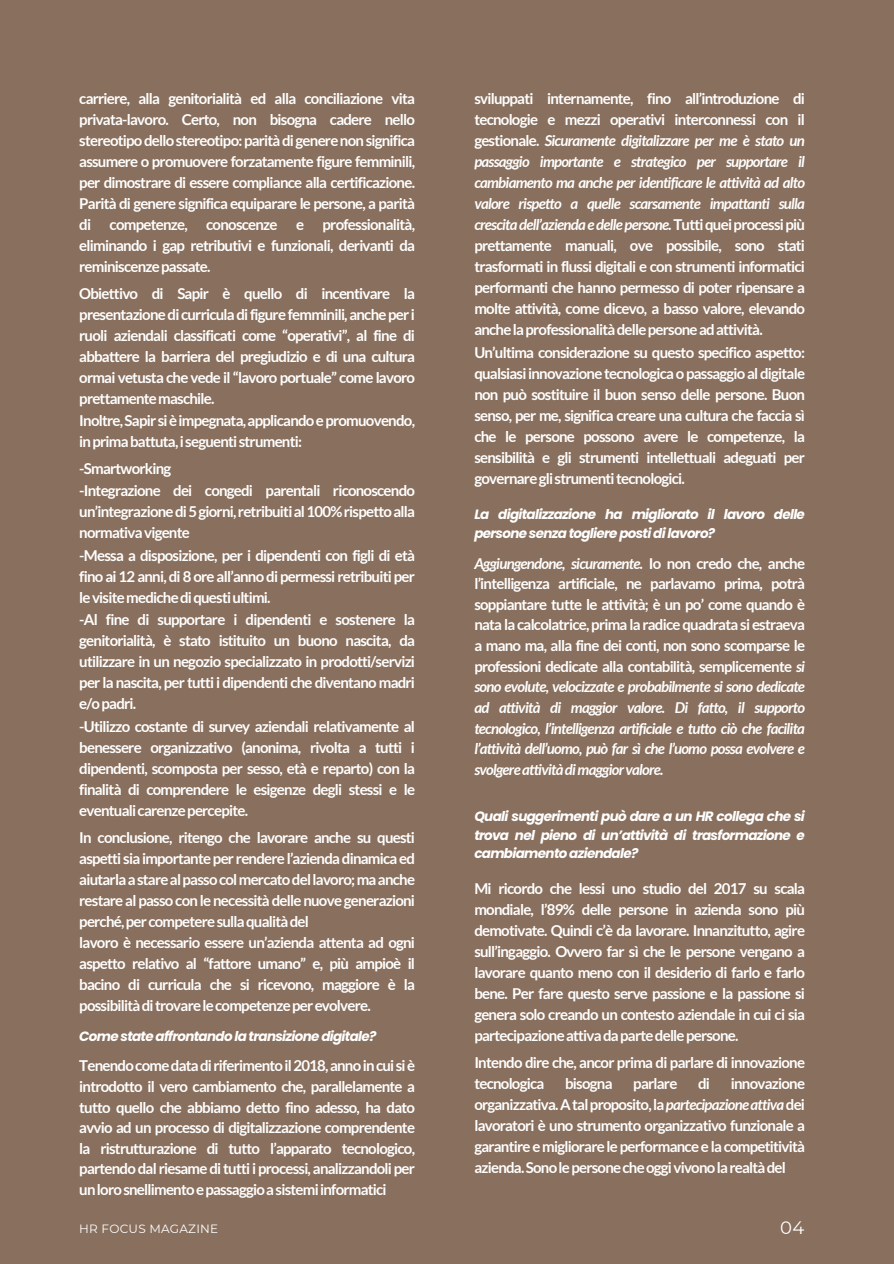
<style>
.page{position:relative;width:894px;height:1264px;background:#fff}
.page>*{position:absolute;margin:0;border:0;box-sizing:border-box;transform-origin:0 0}
.t1{font:18px "Montserrat";color:#fff}
.t2{font:700 15px/21px "Lato";letter-spacing:-.05em;color:#fff;text-align:justify}
.t3{font:italic 700 15px/20.7px "Lato";letter-spacing:-.05em;color:#fff;text-align:justify}
.t4{font:italic 700 13.5px/18.8px "Poppins";letter-spacing:-.05em;color:#fff}
.t5{font:12px "Montserrat";letter-spacing:.02em;color:#fff}
.s1{font-style:italic}
.s2{font-style:normal}
</style>
<div class="page">
<div style="left:0;top:0;width:893px;height:1263px;background:#896f5d"></div>
<p class="t2" style="left:79px;top:88px;width:337px">carriere, alla genitorialità ed alla conciliazione vita privata-lavoro. Certo, non bisogna cadere nello stereotipo dello stereotipo: parità di genere non significa assumere o promuovere forzatamente figure femminili, per dimostrare di essere compliance alla certificazione.<br>Parità di genere significa equiparare le persone, a parità di competenze, conoscenze e professionalità, eliminando i gap retributivi e funzionali, derivanti da reminiscenze passate.</p>
<p class="t2" style="left:79px;top:283px;width:337px;text-align:left">Obiettivo di Sapir è quello di incentivare la presentazione di curricula di figure femminili, anche per i ruoli aziendali classificati come “operativi”, al fine di abbattere la barriera del pregiudizio e di una cultura ormai vetusta che vede il “lavoro portuale” come lavoro prettamente maschile.<br>Inoltre, Sapir si è impegnata, applicando e promuovendo, in prima battuta, i seguenti strumenti:</p>
<p class="t2" style="left:79px;top:457px;width:337px;line-height:22.5px">-Smartworking<br>-Integrazione dei congedi parentali riconoscendo</p>
<p class="t2" style="left:79px;top:501px;width:337px">un’integrazione di 5 giorni, retribuiti al 100% rispetto alla normativa vigente</p>
<p class="t2" style="left:79px;top:544px;width:337px">-Messa a disposizione, per i dipendenti con figli di età fino ai 12 anni, di 8 ore all’anno di permessi retribuiti per le visite mediche di questi ultimi.</p>
<p class="t2" style="left:79px;top:609px;width:337px">-Al fine di supportare i dipendenti e sostenere la genitorialità, è stato istituito un buono nascita, da utilizzare in un negozio specializzato in prodotti/servizi per la nascita, per tutti i dipendenti che diventano madri e/o padri.</p>
<p class="t2" style="left:79px;top:715px;width:337px">-Utilizzo costante di survey aziendali relativamente al benessere organizzativo (anonima, rivolta a tutti i dipendenti, scomposta per sesso, età e reparto) con la finalità di comprendere le esigenze degli stessi e le eventuali carenze percepite.</p>
<p class="t2" style="left:79px;top:827px;width:337px;text-align:left">In conclusione, ritengo che lavorare anche su questi aspetti sia importante per rendere l’azienda dinamica ed aiutarla a stare al passo col mercato del lavoro; ma anche restare al passo con le necessità delle nuove generazioni perché, per competere sulla qualità del<br>lavoro è necessario essere un’azienda attenta ad ogni aspetto relativo al “fattore umano” e, più ampioè il bacino di curricula che si ricevono, maggiore è la possibilità di trovare le competenze per evolvere.</p>
<p class="t4" style="left:79px;top:1026px;width:298px">Come state affrontando la transizione digitale?</p>
<p class="t2" style="left:79px;top:1055px;width:337px">Tenendo come data di riferimento il 2018, anno in cui si è introdotto il vero cambiamento che, parallelamente a tutto quello che abbiamo detto fino adesso, ha dato avvio ad un processo di digitalizzazione comprendente la ristrutturazione di tutto l’apparato tecnologico, partendo dal riesame di tutti i processi, analizzandoli per un loro snellimento e passaggio a sistemi informatici</p>
<p class="t2" style="left:474px;top:88px;width:332px">sviluppati internamente, fino all’introduzione di tecnologie e mezzi operativi interconnessi con il gestionale. <span class="s1">Sicuramente digitalizzare per me è stato un passaggio importante e strategico per supportare il cambiamento ma anche per identificare le attività ad alto valore rispetto a quelle scarsamente impattanti sulla crescita dell’azienda e delle persone.</span> Tutti quei processi più prettamente manuali, ove possibile, sono stati trasformati in flussi digitali e con strumenti informatici performanti che hanno permesso di poter ripensare a molte attività, come dicevo, a basso valore, elevando anche la professionalità delle persone ad attività.</p>
<p class="t2" style="left:474px;top:342px;width:332px">Un’ultima considerazione su questo specifico aspetto: qualsiasi innovazione tecnologica o passaggio al digitale non può sostituire il buon senso delle persone. Buon senso, per me, significa creare una cultura che faccia sì che le persone possono avere le competenze, la sensibilità e gli strumenti intellettuali adeguati per governare gli strumenti tecnologici.</p>
<p class="t4" style="left:474px;top:505px;width:332px">La digitalizzazione ha migliorato il lavoro delle persone senza togliere posti di lavoro?</p>
<p class="t3" style="left:474px;top:553px;width:332px">Aggiungendone, sicuramente. <span class="s2">Io non credo che, anche l’intelligenza artificiale, ne parlavamo prima, potrà soppiantare tutte le attività; è un po’ come quando è nata la calcolatrice, prima la radice quadrata si estraeva a mano ma, alla fine dei conti, non sono scomparse le professioni dedicate alla contabilità, semplicemente</span> si sono evolute, velocizzate e probabilmente si sono dedicate ad attività di maggior valore. Di fatto, il supporto tecnologico, l’intelligenza artificiale e tutto ciò che facilita l’attività dell’uomo, può far sì che l’uomo possa evolvere e svolgere attività di maggior valore.</p>
<p class="t4" style="left:474px;top:806px;width:332px;text-align:justify">Quali suggerimenti può dare a un HR collega che si trova nel pieno di un’attività di trasformazione e cambiamento aziendale?</p>
<p class="t2" style="left:474px;top:877px;width:332px">Mi ricordo che lessi uno studio del 2017 su scala mondiale, l’89% delle persone in azienda sono più demotivate. Quindi c’è da lavorare. Innanzitutto, agire sull’ingaggio. Ovvero far sì che le persone vengano a lavorare quanto meno con il desiderio di farlo e farlo bene. Per fare questo serve passione e la passione si genera solo creando un contesto aziendale in cui ci sia partecipazione attiva da parte delle persone.</p>
<p class="t2" style="left:474px;top:1051px;width:332px">Intendo dire che, ancor prima di parlare di innovazione tecnologica</p>
<p class="t2" style="left:565px;top:1072px;width:49px">bisogna</p>
<p class="t2" style="left:633px;top:1072px;width:46px">parlare</p>
<p class="t2" style="left:698px;top:1072px;width:13px">di</p>
<p class="t2" style="left:474px;top:1072px;width:332px;text-indent:256px">innovazione organizzativa. A tal proposito, la <span class="s1">partecipazione attiva</span> dei lavoratori è uno strumento organizzativo funzionale a garantire e migliorare le performance e la competitività azienda. Sono le persone che oggi vivono la realtà del</p>
<p class="t5" style="left:79px;top:1220px;width:140px">HR FOCUS MAGAZINE</p>
<p class="t1" style="left:779px;top:1215px;width:26px">04</p>
</div>
